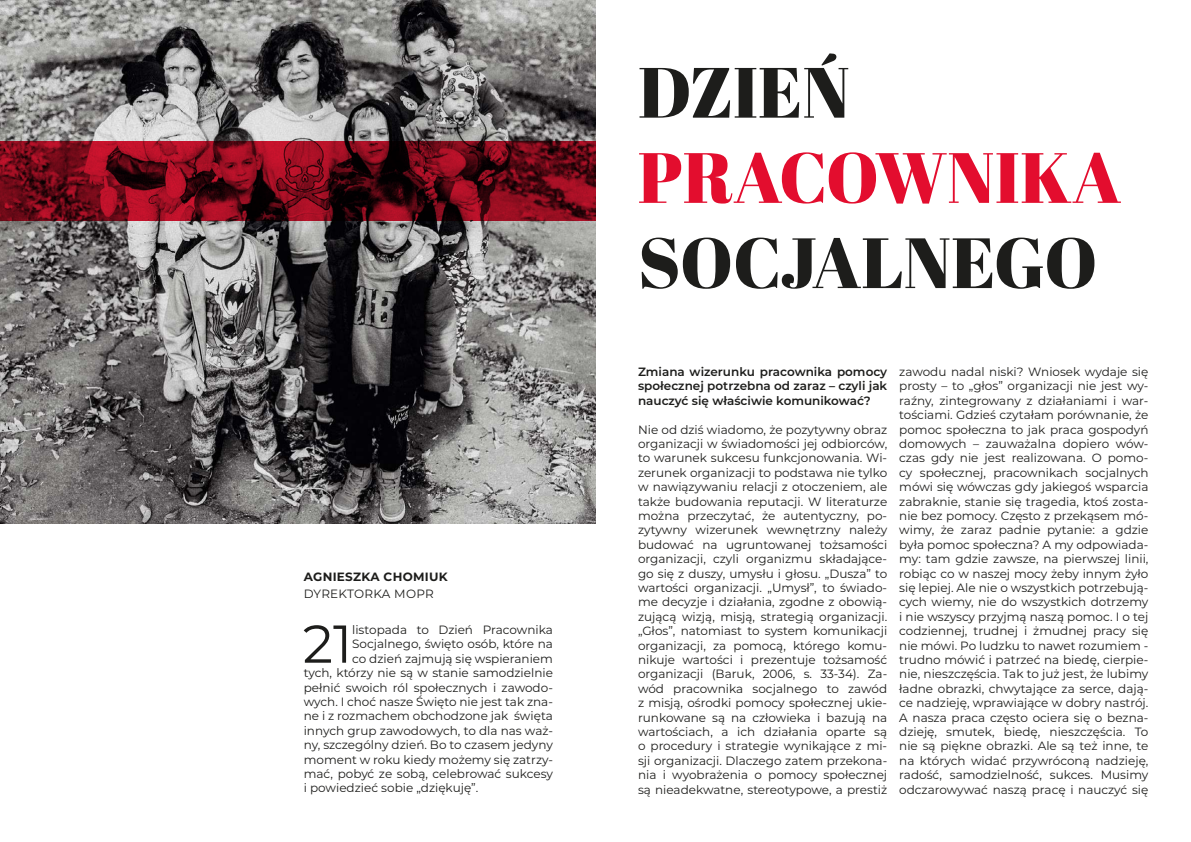
<style>
.page{position:relative;width:1191px;height:842px;background:#fff}
.page>*{position:absolute;margin:0;border:0;box-sizing:border-box;transform-origin:0 0}
.t1{font:71px "Abril Fatface";color:#1d1d1b}
.t2{font:71px "Abril Fatface";color:#e30d2e}
.t3{font:53.1px "Montserrat";color:#1d1d1b}
.t4{font:12px/14.4px "Montserrat";color:#1d1d1b;text-align:justify}
.t5{font:600 12px/14.4px "Montserrat";color:#1d1d1b;text-align:justify}
.t6{font:700 12px "Montserrat";letter-spacing:.025em;color:#1d1d1b}
.t7{font:12px "Montserrat";letter-spacing:.02em;color:#1d1d1b}
</style>
<div class="page">
<img style="left:0;top:0;width:595px;height:524px">
<svg style="left:0;top:141px;width:595px;height:79px"></svg>
<p class="t6" style="left:304px;top:568px;width:145px">AGNIESZKA CHOMIUK</p>
<p class="t7" style="left:304px;top:586px;width:132px">DYREKTORKA MOPR</p>
<h2 class="t3" style="left:303px;top:607px;width:51px">21</h2>
<p class="t4" style="left:352px;top:622px;width:202px">listopada to Dzień Pracownika</p>
<p class="t4" style="left:352px;top:636px;width:202px">Socjalnego, święto osób, które na</p>
<p class="t4" style="left:352px;top:651px;width:202px">co dzień zajmują się wspieraniem</p>
<p class="t4" style="left:304px;top:665px;width:251px">tych, którzy nie są w stanie samodzielnie</p>
<p class="t4" style="left:304px;top:680px;width:251px">pełnić swoich ról społecznych i zawodo-</p>
<p class="t4" style="left:304px;top:694px;width:251px">wych. I choć nasze Święto nie jest tak zna-</p>
<p class="t4" style="left:304px;top:708px;width:251px">ne i z rozmachem obchodzone jak święta</p>
<p class="t4" style="left:304px;top:723px;width:251px">innych grup zawodowych, to dla nas waż-</p>
<p class="t4" style="left:304px;top:737px;width:251px">ny, szczególny dzień. Bo to czasem jedyny</p>
<p class="t4" style="left:304px;top:752px;width:251px">moment w roku kiedy możemy się zatrzy-</p>
<p class="t4" style="left:304px;top:766px;width:251px">mać, pobyć ze sobą, celebrować sukcesy</p>
<p class="t4" style="left:304px;top:780px;width:176px">i powiedzieć sobie „dziękuję”.</p>
<h1 class="t1" style="left:638px;top:43px;width:213px">DZIEŃ</h1>
<h1 class="t2" style="left:638px;top:128px;width:485px">PRACOWNIKA</h1>
<h1 class="t1" style="left:638px;top:213px;width:461px">SOCJALNEGO</h1>
<p class="t5" style="left:638px;top:364px;width:251px">Zmiana wizerunku pracownika pomocy społecznej potrzebna od zaraz – czyli jak nauczyć się właściwie komunikować?</p>
<p class="t4" style="left:638px;top:422px;width:251px">Nie od dziś wiadomo, że pozytywny obraz organizacji w świadomości jej odbiorców, to warunek sukcesu funkcjonowania. Wi&shy;zerunek organizacji to podstawa nie tylko w nawiązywaniu relacji z otoczeniem, ale także budowania reputacji. W literaturze można przeczytać, że autentyczny, po&shy;zytywny wizerunek wewnętrzny należy budować na ugruntowanej tożsamości organizacji, czyli organizmu składające&shy;go się z duszy, umysłu i głosu. „Dusza” to wartości organizacji. „Umysł”, to świado&shy;me decyzje i działania, zgodne z obowią&shy;zującą wizją, misją, strategią organizacji. „Głos”, natomiast to system komunikacji organizacji, za pomocą, którego komu&shy;nikuje wartości i prezentuje tożsamość organizacji (Baruk, 2006, s. 33-34). Za&shy;wód pracownika socjalnego to zawód z misją, ośrodki pomocy społecznej ukie&shy;runkowane są na człowieka i bazują na wartościach, a ich działania oparte są o procedury i strategie wynikające z mi&shy;sji organizacji. Dlaczego zatem przekona&shy;nia i wyobrażenia o pomocy społecznej są nieadekwatne, stereotypowe, a prestiż</p>
<p class="t4" style="left:899px;top:364px;width:251px">zawodu nadal niski? Wniosek wydaje się prosty – to „głos” organizacji nie jest wy&shy;raźny, zintegrowany z działaniami i war&shy;tościami. Gdzieś czytałam porównanie, że pomoc społeczna to jak praca gospodyń domowych – zauważalna dopiero wów&shy;czas gdy nie jest realizowana. O pomo&shy;cy społecznej, pracownikach socjalnych mówi się wówczas gdy jakiegoś wsparcia zabraknie, stanie się tragedia, ktoś zosta&shy;nie bez pomocy. Często z przekąsem mó&shy;wimy, że zaraz padnie pytanie: a gdzie była pomoc społeczna? A my odpowiada&shy;my: tam gdzie zawsze, na pierwszej linii, robiąc co w naszej mocy żeby innym żyło się lepiej. Ale nie o wszystkich potrzebują&shy;cych wiemy, nie do wszystkich dotrzemy i nie wszyscy przyjmą naszą pomoc. I o tej codziennej, trudnej i żmudnej pracy się nie mówi. Po ludzku to nawet rozumiem - trudno mówić i patrzeć na biedę, cierpie&shy;nie, nieszczęścia. Tak to już jest, że lubimy ładne obrazki, chwytające za serce, dają&shy;ce nadzieję, wprawiające w dobry nastrój.<br>A nasza praca często ociera się o bezna&shy;dzieję, smutek, biedę, nieszczęścia. To nie są piękne obrazki. Ale są też inne, te na których widać przywróconą nadzieję, radość, samodzielność, sukces. Musimy odczarowywać naszą pracę i nauczyć się</p>
</div>
